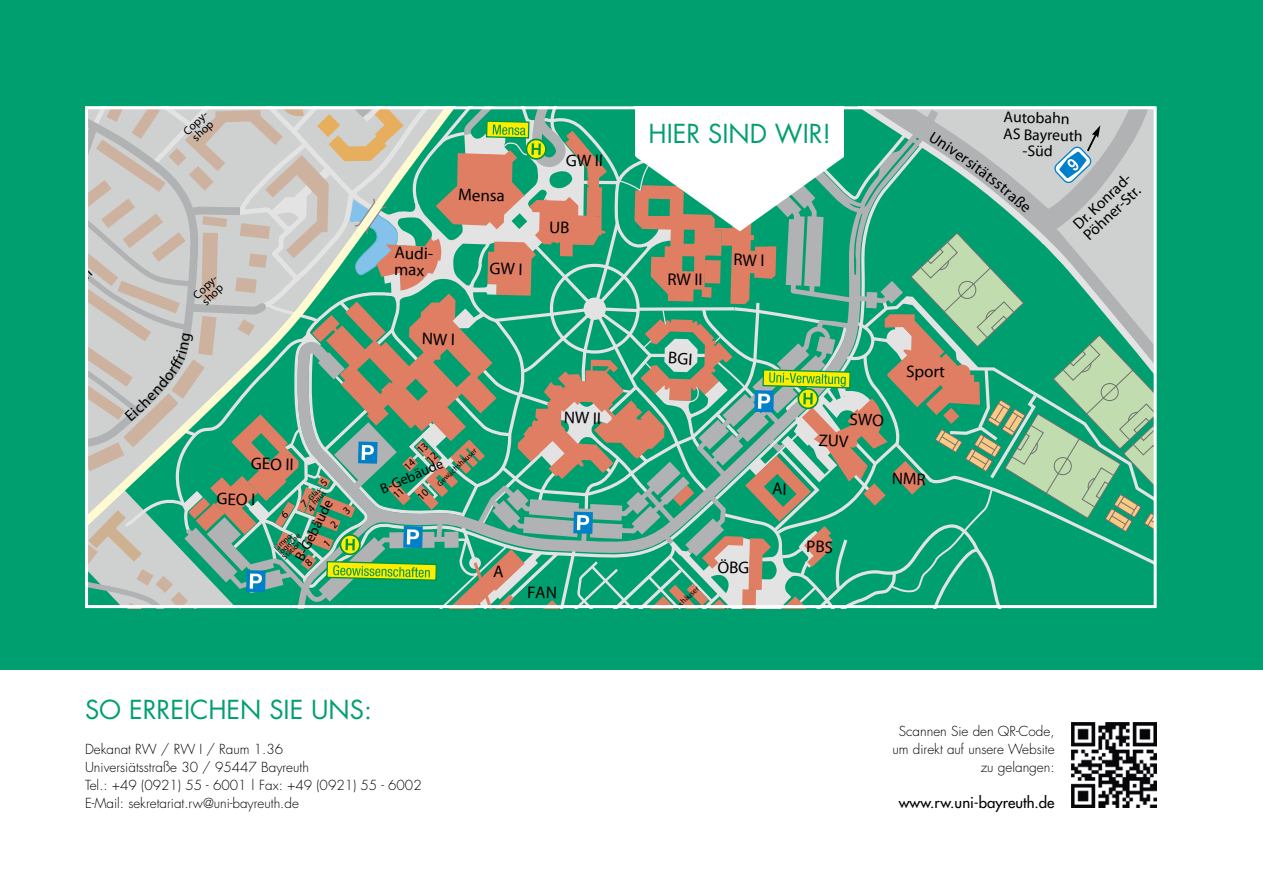
<style>
.page{position:relative;width:1263px;height:893px;background:#fff}
.page>*{position:absolute;margin:0;border:0;box-sizing:border-box;transform-origin:0 0}
.t1{font:25.5px "Futura";color:#009f70}
.t2{font:500 16.95px/16.5px "Helvetica Neue";color:#000}
.t3{font:500 15.6px/15px "Helvetica Neue";color:#000}
.t4{font:15px "Futura";color:#000}
.t5{font:500 14.4px "Helvetica Neue";color:#000}
.t6{font:300 13.5px/18px "Futura";color:#000}
.t7{font:italic 11.7px/10.5px "Helvetica Neue";color:#000}
.t8{font:7.8px/5.8px "Helvetica Neue Medium Cond";color:#000}
</style>
<div class="page">
<div style="left:0;top:0;width:1263px;height:670px;background:#009f70"></div>
<img style="left:1071px;top:723px;width:86px;height:85px">
<svg style="left:85px;top:106px;width:1070px;height:503px"></svg>
<p class="t7" style="left:181px;top:129px;width:33px;rotate:-43deg">Copy&shy;shop</p>
<p class="t7" style="left:191px;top:293px;width:33px;rotate:-43deg">Copy&shy;shop</p>
<p class="t2" style="left:395px;top:244px;width:43px;rotate:1deg">Audi&shy;max</p>
<p class="t2" style="left:458px;top:186px;width:48px;rotate:1deg">Mensa</p>
<p class="t2" style="left:217px;top:445px;width:78px;line-height:35.8px;text-indent:34px;rotate:1deg">GEO II<br>GEO I</p>
<p class="t8" style="left:307px;top:497px;width:19px;rotate:-44deg">Glas&shy;haus</p>
<p class="t5" style="left:291px;top:556px;width:69px;rotate:-63deg">B-Gebäude</p>
<p class="t8" style="left:273px;top:547px;width:29px;rotate:-44deg">Limno&shy;logische<br>Station</p>
<p class="t8" style="left:436px;top:483px;width:53px;rotate:-44deg">Gewächshäuser</p>
<p class="t5" style="left:377px;top:481px;width:68px;rotate:-23deg">B-Gebäude</p>
<h1 class="t1" style="left:85px;top:692px;width:288px">SO ERREICHEN SIE UNS:</h1>
<p class="t6" style="left:85px;top:740px;width:338px">Dekanat RW / RW I / Raum 1.36<br>Universiätsstraße 30 / 95447 Bayreuth<br>Tel.: +49 (0921) 55 - 6001 | Fax: +49 (0921) 55 - 6002<br>E-Mail: sekretariat.rw@uni-bayreuth.de</p>
<p class="t2" style="left:566px;top:151px;width:39px;rotate:1deg">GW II</p>
<h1 class="t1" style="left:648px;top:116px;width:184px">HIER SIND WIR!</h1>
<p class="t2" style="left:668px;top:270px;width:37px;rotate:1deg">RW II</p>
<p class="t2" style="left:564px;top:409px;width:39px;rotate:1deg">NW II</p>
<p class="t8" style="left:658px;top:621px;width:53px;rotate:-44deg">Gewächshäuser</p>
<p class="t2" style="left:906px;top:363px;width:40px;rotate:1deg">Sport</p>
<p class="t3" style="left:1004px;top:109px;width:67px;rotate:2deg">Autobahn</p>
<p class="t3" style="left:1003px;top:126px;width:81px;rotate:2deg">AS Bayreuth</p>
<p class="t3" style="left:1023px;top:143px;width:32px;rotate:2deg">-Süd</p>
<p class="t3" style="left:1070px;top:221px;width:78px;rotate:-43deg">Dr. Konrad-<br>Pöhner-Str.</p>
<p class="t6" style="left:892px;top:722px;width:164px;text-align:right">Scannen Sie den QR-Code, um direkt auf unsere Website zu gelangen:</p>
<p class="t4" style="left:899px;top:793px;width:157px">www.rw.uni-bayreuth.de</p>
</div>
